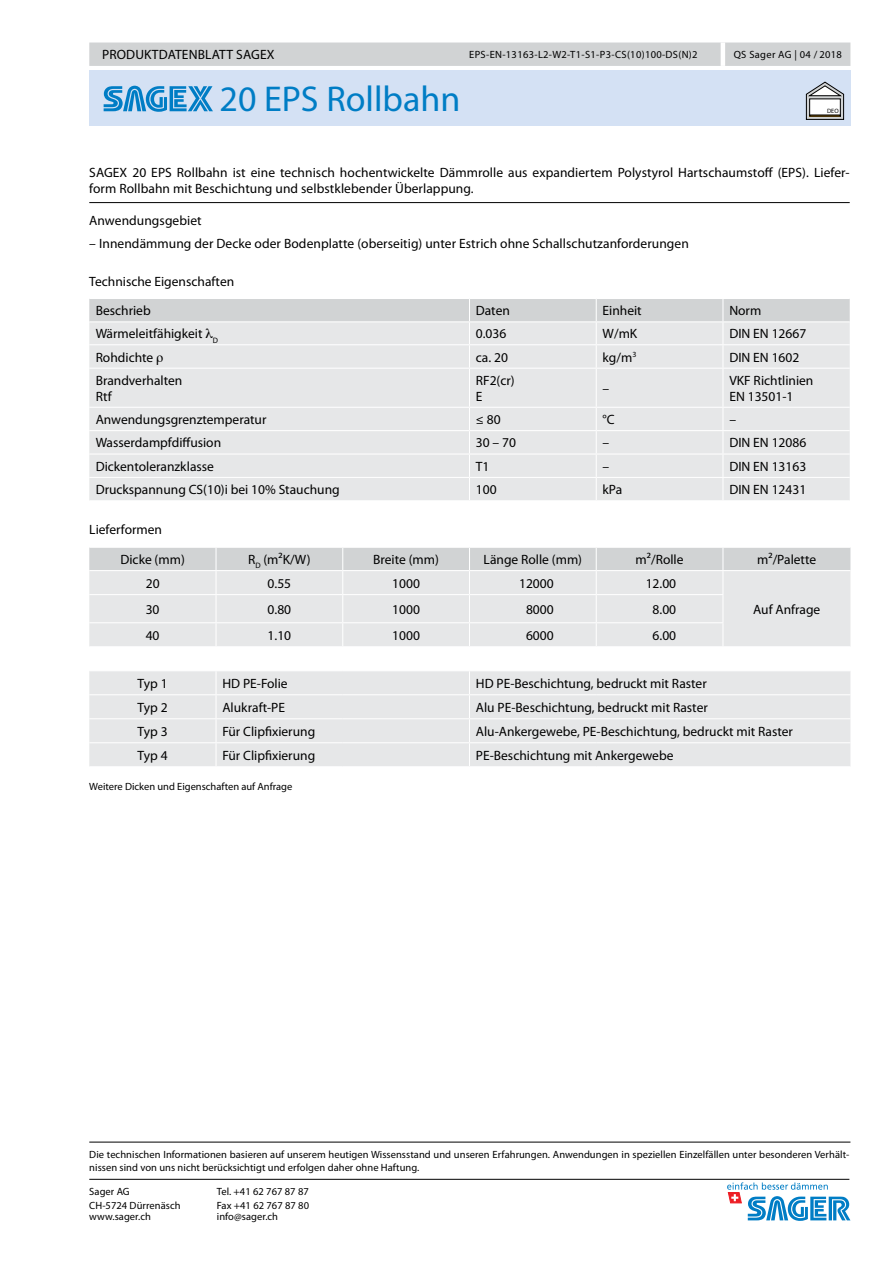
<style>
.page{position:relative;width:893px;height:1263px;background:#fff}
.page>*{position:absolute;margin:0;border:0;box-sizing:border-box;transform-origin:0 0}
.t1{font:36px "Myriad Pro";color:#007dc5}
.t2{font:13.5px/16.2px "Myriad Pro";color:#000}
.t3{font:10.5px/12.6px "Myriad Pro";letter-spacing:.005em;color:#000}
.t4{font:10.5px "Myriad Pro";letter-spacing:.03em;color:#000}
.t5{font:700 6.3px "Frutiger";color:#000}
</style>
<div class="page">
<div style="left:89px;top:43px;width:761px;height:23px;background:#d1d3d4"></div>
<div style="left:89px;top:70px;width:761px;height:56px;background:#d4e1f4"></div>
<hr style="left:721px;top:43px;width:4px;height:23px;background:#fff">
<svg style="left:104px;top:86px;width:109px;height:26px"></svg>
<svg style="left:727px;top:1182px;width:123px;height:39px"></svg>
<hr style="left:89px;top:1142px;width:761px;height:1px;background:#000">
<hr style="left:89px;top:1179px;width:760px;height:1px;background:#000">
<hr style="left:89px;top:202px;width:761px;height:1px;background:#000">
<div style="left:89px;top:369px;width:761px;height:131px;background:#e6e7e8"></div>
<hr style="left:469px;top:369px;width:1px;height:38px;background:#fff">
<hr style="left:596px;top:369px;width:1px;height:38px;background:#fff">
<hr style="left:722px;top:369px;width:1px;height:38px;background:#fff">
<hr style="left:89px;top:407px;width:380px;height:1px;background:#fff">
<hr style="left:469px;top:407px;width:127px;height:1px;background:#fff">
<hr style="left:596px;top:407px;width:127px;height:1px;background:#fff">
<hr style="left:723px;top:407px;width:127px;height:1px;background:#fff">
<hr style="left:89px;top:430px;width:380px;height:1px;background:#fff">
<hr style="left:469px;top:430px;width:127px;height:1px;background:#fff">
<hr style="left:596px;top:430px;width:127px;height:1px;background:#fff">
<hr style="left:723px;top:430px;width:127px;height:1px;background:#fff">
<hr style="left:89px;top:453px;width:380px;height:2px;background:#fff">
<hr style="left:469px;top:453px;width:127px;height:2px;background:#fff">
<hr style="left:596px;top:453px;width:127px;height:2px;background:#fff">
<hr style="left:723px;top:453px;width:127px;height:2px;background:#fff">
<hr style="left:89px;top:477px;width:380px;height:1px;background:#fff">
<hr style="left:469px;top:477px;width:127px;height:1px;background:#fff">
<svg style="left:469px;top:408px;width:1px;height:92px"></svg>
<hr style="left:596px;top:477px;width:127px;height:1px;background:#fff">
<svg style="left:596px;top:408px;width:1px;height:92px"></svg>
<hr style="left:723px;top:477px;width:127px;height:1px;background:#fff">
<svg style="left:722px;top:408px;width:1px;height:92px"></svg>
<div style="left:89px;top:671px;width:761px;height:95px;background:#e6e7e8"></div>
<svg style="left:89px;top:547px;width:761px;height:99px;background:#e2e3e4"></svg>
<hr style="left:215px;top:671px;width:2px;height:23px;background:#fff">
<hr style="left:89px;top:694px;width:127px;height:1px;background:#fff">
<hr style="left:216px;top:694px;width:127px;height:1px;background:#fff">
<hr style="left:215px;top:695px;width:2px;height:23px;background:#fff">
<hr style="left:343px;top:694px;width:126px;height:1px;background:#fff">
<hr style="left:469px;top:694px;width:127px;height:1px;background:#fff">
<hr style="left:596px;top:694px;width:127px;height:1px;background:#fff">
<hr style="left:723px;top:694px;width:127px;height:1px;background:#fff">
<hr style="left:89px;top:718px;width:127px;height:1px;background:#fff">
<hr style="left:216px;top:718px;width:127px;height:1px;background:#fff">
<hr style="left:215px;top:719px;width:2px;height:23px;background:#fff">
<hr style="left:343px;top:718px;width:126px;height:1px;background:#fff">
<hr style="left:469px;top:718px;width:127px;height:1px;background:#fff">
<hr style="left:596px;top:718px;width:127px;height:1px;background:#fff">
<hr style="left:723px;top:718px;width:127px;height:1px;background:#fff">
<hr style="left:89px;top:742px;width:127px;height:1px;background:#fff">
<hr style="left:216px;top:742px;width:127px;height:1px;background:#fff">
<hr style="left:215px;top:743px;width:2px;height:23px;background:#fff">
<hr style="left:343px;top:742px;width:126px;height:1px;background:#fff">
<hr style="left:469px;top:742px;width:127px;height:1px;background:#fff">
<svg style="left:469px;top:671px;width:1px;height:95px"></svg>
<hr style="left:596px;top:742px;width:127px;height:1px;background:#fff">
<hr style="left:723px;top:742px;width:127px;height:1px;background:#fff">
<svg style="left:806px;top:82px;width:38px;height:38px"></svg>
<div style="left:809px;top:115px;width:31px;height:1px;border:1px solid #000"></div>
<svg style="left:89px;top:299px;width:761px;height:69px;background:#e0e1e2"></svg>
<p class="t2" style="left:102px;top:46px;width:174px">PRODUKTDATENBLATT SAGEX</p>
<p class="t4" style="left:469px;top:48px;width:230px">EPS-EN-13163-L2-W2-T1-S1-P3-CS(10)100-DS(N)2</p>
<p class="t4" style="left:734px;top:48px;width:110px">QS Sager AG | 04 / 2018</p>
<h1 class="t1" style="left:220px;top:77px;width:242px">20 EPS Rollbahn</h1>
<p class="t5" style="left:827px;top:107px;width:13px">DEO</p>
<p class="t2" style="left:89px;top:164px;width:762px">SAGEX 20 EPS Rollbahn ist eine technisch hochentwickelte Dämmrolle aus expandiertem Polystyrol Hartschaumstoff (EPS). Liefer&shy;form Rollbahn mit Beschichtung und selbstklebender Überlappung.</p>
<p class="t2" style="left:89px;top:213px;width:114px">Anwendungsgebiet</p>
<p class="t2" style="left:89px;top:235px;width:601px">– Innendämmung der Decke oder Bodenplatte (oberseitig) unter Estrich ohne Schallschutzanforderungen</p>
<p class="t2" style="left:96px;top:266px;width:140px;line-height:29.5px;text-indent:-6px">Technische Eigenschaften<br>Beschrieb</p>
<p class="t2" style="left:476px;top:302px;width:36px">Daten</p>
<p class="t2" style="left:603px;top:302px;width:41px">Einheit</p>
<p class="t2" style="left:729px;top:302px;width:34px">Norm</p>
<p class="t2" style="left:96px;top:326px;width:124px">Wärmeleitfähigkeit <sub>D</sub></p>
<p class="t2" style="left:476px;top:326px;width:32px">0.036</p>
<p class="t2" style="left:603px;top:326px;width:36px">W/mK</p>
<p class="t2" style="left:729px;top:326px;width:78px">DIN EN 12667</p>
<p class="t2" style="left:96px;top:349px;width:59px">Rohdichte</p>
<p class="t2" style="left:476px;top:349px;width:34px">ca. 20</p>
<p class="t2" style="left:603px;top:349px;width:35px">kg/m<sup>3</sup></p>
<p class="t2" style="left:729px;top:349px;width:72px">DIN EN 1602</p>
<p class="t2" style="left:96px;top:372px;width:88px">Brandverhalten<br>Rtf</p>
<p class="t2" style="left:476px;top:372px;width:40px">RF2(cr)<br>E</p>
<p class="t2" style="left:729px;top:372px;width:86px">VKF Richtlinien<br>EN 13501-1</p>
<p class="t2" style="left:603px;top:380px;width:8px">–</p>
<p class="t2" style="left:96px;top:411px;width:172px">Anwendungsgrenztemperatur</p>
<p class="t2" style="left:476px;top:411px;width:26px">≤ 80</p>
<p class="t2" style="left:603px;top:411px;width:14px">°C</p>
<p class="t2" style="left:729px;top:411px;width:8px">–</p>
<p class="t2" style="left:96px;top:435px;width:127px">Wasserdampfdiffusion</p>
<p class="t2" style="left:476px;top:435px;width:42px">30 – 70</p>
<p class="t2" style="left:603px;top:435px;width:8px">–</p>
<p class="t2" style="left:729px;top:435px;width:78px">DIN EN 12086</p>
<p class="t2" style="left:96px;top:458px;width:120px">Dickentoleranzklasse</p>
<p class="t2" style="left:476px;top:458px;width:15px">T1</p>
<p class="t2" style="left:603px;top:458px;width:8px">–</p>
<p class="t2" style="left:729px;top:458px;width:78px">DIN EN 13163</p>
<p class="t2" style="left:96px;top:481px;width:246px">Druckspannung CS(10)i bei 10% Stauchung</p>
<p class="t2" style="left:476px;top:481px;width:22px">100</p>
<p class="t2" style="left:603px;top:481px;width:21px">kPa</p>
<p class="t2" style="left:729px;top:481px;width:78px">DIN EN 12431</p>
<p class="t2" style="left:120px;top:515px;width:66px;line-height:29.5px;text-indent:-31px">Lieferformen<br>Dicke (mm)</p>
<p class="t2" style="left:248px;top:551px;width:64px">R<sub>D</sub> (m²K/W)</p>
<p class="t2" style="left:373px;top:551px;width:67px">Breite (mm)</p>
<p class="t2" style="left:484px;top:551px;width:100px">Länge Rolle (mm)</p>
<p class="t2" style="left:636px;top:551px;width:49px">m²/Rolle</p>
<p class="t2" style="left:757px;top:551px;width:60px">m²/Palette</p>
<p class="t2" style="left:146px;top:575px;width:15px">20</p>
<p class="t2" style="left:268px;top:575px;width:25px">0.55</p>
<p class="t2" style="left:392px;top:575px;width:29px">1000</p>
<p class="t2" style="left:519px;top:575px;width:36px">12000</p>
<p class="t2" style="left:646px;top:575px;width:32px">12.00</p>
<p class="t2" style="left:146px;top:601px;width:15px">30</p>
<p class="t2" style="left:268px;top:601px;width:25px">0.80</p>
<p class="t2" style="left:392px;top:601px;width:29px">1000</p>
<p class="t2" style="left:526px;top:601px;width:29px">8000</p>
<p class="t2" style="left:653px;top:601px;width:25px">8.00</p>
<p class="t2" style="left:753px;top:601px;width:69px">Auf Anfrage</p>
<p class="t2" style="left:146px;top:627px;width:15px">40</p>
<p class="t2" style="left:268px;top:627px;width:25px">1.10</p>
<p class="t2" style="left:392px;top:627px;width:29px">1000</p>
<p class="t2" style="left:526px;top:627px;width:29px">6000</p>
<p class="t2" style="left:653px;top:627px;width:25px">6.00</p>
<p class="t2" style="left:138px;top:675px;width:31px">Typ 1</p>
<p class="t2" style="left:222px;top:675px;width:67px">HD PE-Folie</p>
<p class="t2" style="left:476px;top:675px;width:232px">HD PE-Beschichtung, bedruckt mit Raster</p>
<p class="t2" style="left:138px;top:699px;width:31px">Typ 2</p>
<p class="t2" style="left:222px;top:699px;width:64px">Alukraft-PE</p>
<p class="t2" style="left:476px;top:699px;width:233px">Alu PE-Beschichtung, bedruckt mit Raster</p>
<p class="t2" style="left:138px;top:723px;width:31px">Typ 3</p>
<p class="t2" style="left:222px;top:723px;width:94px">Für Clipfixierung</p>
<p class="t2" style="left:476px;top:723px;width:319px">Alu-Ankergewebe, PE-Beschichtung, bedruckt mit Raster</p>
<p class="t2" style="left:138px;top:747px;width:31px">Typ 4</p>
<p class="t2" style="left:222px;top:747px;width:94px">Für Clipfixierung</p>
<p class="t2" style="left:476px;top:747px;width:199px">PE-Beschichtung mit Ankergewebe</p>
<p class="t3" style="left:89px;top:780px;width:205px">Weitere Dicken und Eigenschaften auf Anfrage</p>
<p class="t3" style="left:89px;top:1148px;width:762px">Die technischen Informationen basieren auf unserem heutigen Wissensstand und unseren Erfahrungen. Anwendungen in speziellen Einzelfällen unter besonderen Verhält&shy;nissen sind von uns nicht berücksichtigt und erfolgen daher ohne Haftung.</p>
<p class="t3" style="left:89px;top:1185px;width:42px">Sager AG</p>
<p class="t3" style="left:217px;top:1185px;width:93px">Tel. +41 62 767 87 87</p>
<p class="t3" style="left:89px;top:1198px;width:93px">CH-5724 Dürrenäsch</p>
<p class="t3" style="left:217px;top:1198px;width:94px">Fax +41 62 767 87 80</p>
<p class="t3" style="left:89px;top:1210px;width:63px">www.sager.ch</p>
<p class="t3" style="left:217px;top:1210px;width:63px">info@sager.ch</p>
</div>
